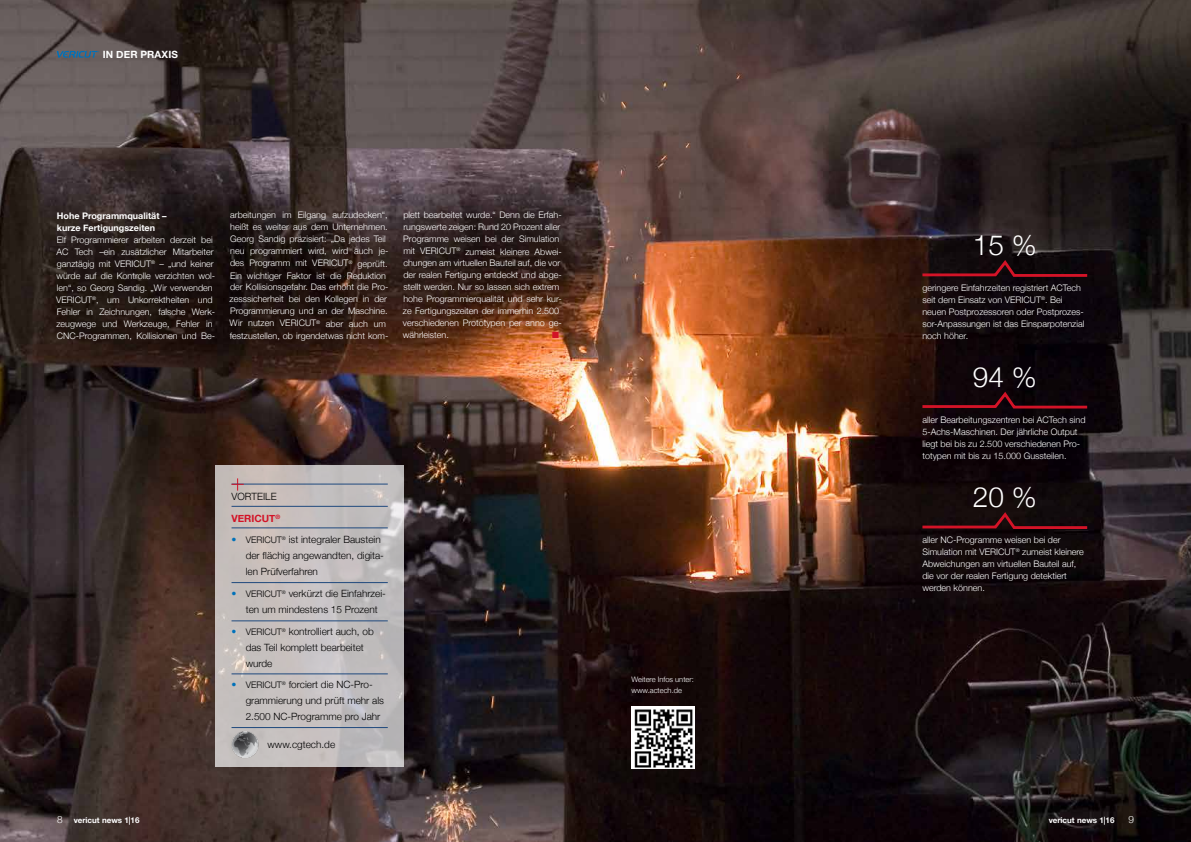
<style>
.page{position:relative;width:1191px;height:842px;background:#fff}
.page>*{position:absolute;margin:0;border:0;box-sizing:border-box;transform-origin:0 0}
.t1{font:300 28px "Helvetica Neue";color:#fff}
.t2{font:300 10px/16px "Helvetica Neue";color:#000}
.t3{font:700 10px "Helvetica Neue";letter-spacing:.01em;color:#fff}
.t4{font:300 10px "Helvetica Neue";color:#fff}
.t5{font:300 9px/12px "Helvetica Neue";color:#fff}
.t6{font:700 9px/12px "Helvetica Neue";color:#fff}
.t7{font:9px "Zapf Dingbats ITC";color:#d31327}
.t8{font:700 8px "Helvetica Neue";color:#fff}
.t9{font:300 7.5px/11px "Helvetica Neue";color:#fff}
.s1{font-weight:300;font-size:10px}
.s2{font-weight:700;color:#d31327}
.s3{color:#0071b9}
.s4{font-size:9px}
</style>
<div class="page">
<img style="left:0;top:0;width:1191px;height:842px">
<svg style="left:57px;top:51px;width:42px;height:7px"></svg>
<img style="left:631px;top:706px;width:63px;height:63px">
<svg style="left:215px;top:465px;width:188px;height:302px;fill:#c5bfbd"></svg>
<hr style="left:231px;top:484px;width:157px;height:1px;background:#1f497d">
<hr style="left:231px;top:506px;width:157px;height:1px;background:#1f497d">
<hr style="left:231px;top:528px;width:157px;height:1px;background:#1f497d">
<hr style="left:231px;top:582px;width:157px;height:1px;background:#1f497d">
<hr style="left:231px;top:621px;width:157px;height:1px;background:#1f497d">
<hr style="left:231px;top:674px;width:157px;height:1px;background:#1f497d">
<hr style="left:231px;top:727px;width:157px;height:1px;background:#1f497d">
<img style="left:222px;top:728px;width:45px;height:33px">
<svg style="left:231px;top:478px;width:13px;height:13px"></svg>
<svg style="left:919px;top:258px;width:171px;height:20px"></svg>
<svg style="left:919px;top:389px;width:171px;height:21px"></svg>
<svg style="left:919px;top:510px;width:171px;height:20px"></svg>
<p class="t3" style="left:103px;top:46px;width:77px">IN DER PRAXIS</p>
<p class="t6" style="left:57px;top:210px;width:111px">Hohe Programmqualität – kurze Fertigungszeiten</p>
<p class="t5" style="left:56px;top:233px;width:161px">Elf Programmierer arbeiten derzeit bei AC Tech –ein zusätzlicher Mitarbeiter ganztägig mit VERICUT<sup>®</sup> – „und keiner würde auf die Kontrolle verzichten wol&shy;len“, so Georg Sandig. „Wir verwenden VERICUT<sup>®</sup>, um Unkorrektheiten und Fehler in Zeichnungen, falsche Werk&shy;zeugwege und Werkzeuge, Fehler in CNC-Programmen, Kollisionen und Be-</p>
<p class="t5" style="left:230px;top:209px;width:160px">arbeitungen im Eilgang aufzudecken“, heißt es weiter aus dem Unternehmen.<br>Georg Sandig präzisiert: „Da jedes Teil neu programmiert wird, wird auch je&shy;des Programm mit VERICUT<sup>®</sup> geprüft.<br>Ein wichtiger Faktor ist die Reduktion der Kollisionsgefahr. Das erhöht die Pro&shy;zesssicherheit bei den Kollegen in der Programmierung und an der Maschine.<br>Wir nutzen VERICUT<sup>®</sup> aber auch um festzustellen, ob irgendetwas nicht kom-</p>
<p class="t5" style="left:403px;top:209px;width:160px">plett bearbeitet wurde.“ Denn die Erfah&shy;rungswerte zeigen: Rund 20 Prozent aller Programme weisen bei der Simulation mit VERICUT<sup>®</sup> zumeist kleinere Abwei&shy;chungen am virtuellen Bauteil auf, die vor der realen Fertigung entdeckt und abge&shy;stellt werden. Nur so lassen sich extrem hohe Programmierqualität und sehr kur&shy;ze Fertigungszeiten der immerhin 2.500 verschiedenen Prototypen per anno ge&shy;währleisten.</p>
<p class="t7" style="left:552px;top:331px;width:8px">■</p>
<p class="t8" style="left:57px;top:814px;width:84px"><span class="s1">8</span> vericut news 1|16</p>
<p class="t2" style="left:231px;top:485px;width:50px;line-height:21.7px">VORTEILE<br><span class="s2">VERICUT</span><sup>®</sup></p>
<p class="t2" style="left:246px;top:531px;width:140px;text-indent:-14px"><span class="s3">•</span> <span class="s4">VERICUT</span><sup>®</sup> ist integraler Baustein der flächig angewandten, digita&shy;len Prüfverfahren</p>
<p class="t2" style="left:246px;top:585px;width:142px;text-indent:-14px"><span class="s3">•</span> <span class="s4">VERICUT</span><sup>®</sup> verkürzt die Einfahrzei&shy;ten um mindestens 15 Prozent</p>
<p class="t2" style="left:246px;top:622px;width:129px;text-indent:-14px"><span class="s3">•</span> <span class="s4">VERICUT</span><sup>®</sup> kontrolliert auch, ob das Teil komplett bearbeitet wurde</p>
<p class="t2" style="left:246px;top:676px;width:140px;text-indent:-14px"><span class="s3">•</span> <span class="s4">VERICUT</span><sup>®</sup> forciert die NC-Pro&shy;grammierung und prüft mehr als<br>2.500 NC-Programme pro Jahr</p>
<p class="t2" style="left:267px;top:735px;width:69px">www.cgtech.de</p>
<p class="t9" style="left:631px;top:673px;width:64px">Weitere Infos unter: www.actech.de</p>
<h1 class="t1" style="left:973px;top:222px;width:65px">15 %</h1>
<p class="t5" style="left:922px;top:281px;width:163px">geringere Einfahrzeiten registriert ACTech seit dem Einsatz von VERICUT<sup>®</sup>. Bei neuen Postprozessoren oder Postprozes&shy;sor-Anpassungen ist das Einsparpotenzial noch höher.</p>
<h1 class="t1" style="left:973px;top:354px;width:65px">94 %</h1>
<p class="t5" style="left:922px;top:413px;width:165px">aller Bearbeitungszentren bei ACTech sind 5-Achs-Maschinen. Der jährliche Output liegt bei bis zu 2.500 verschiedenen Pro&shy;totypen mit bis zu 15.000 Gussteilen.</p>
<h1 class="t1" style="left:973px;top:474px;width:65px">20 %</h1>
<p class="t5" style="left:922px;top:533px;width:163px">aller NC-Programme weisen bei der Simulation mit VERICUT<sup>®</sup> zumeist kleinere Abweichungen am virtuellen Bauteil auf, die vor der realen Fertigung detektiert werden können.</p>
<p class="t8" style="left:1048px;top:814px;width:67px">vericut news 1|16</p>
<p class="t4" style="left:1128px;top:812px;width:7px">9</p>
</div>
